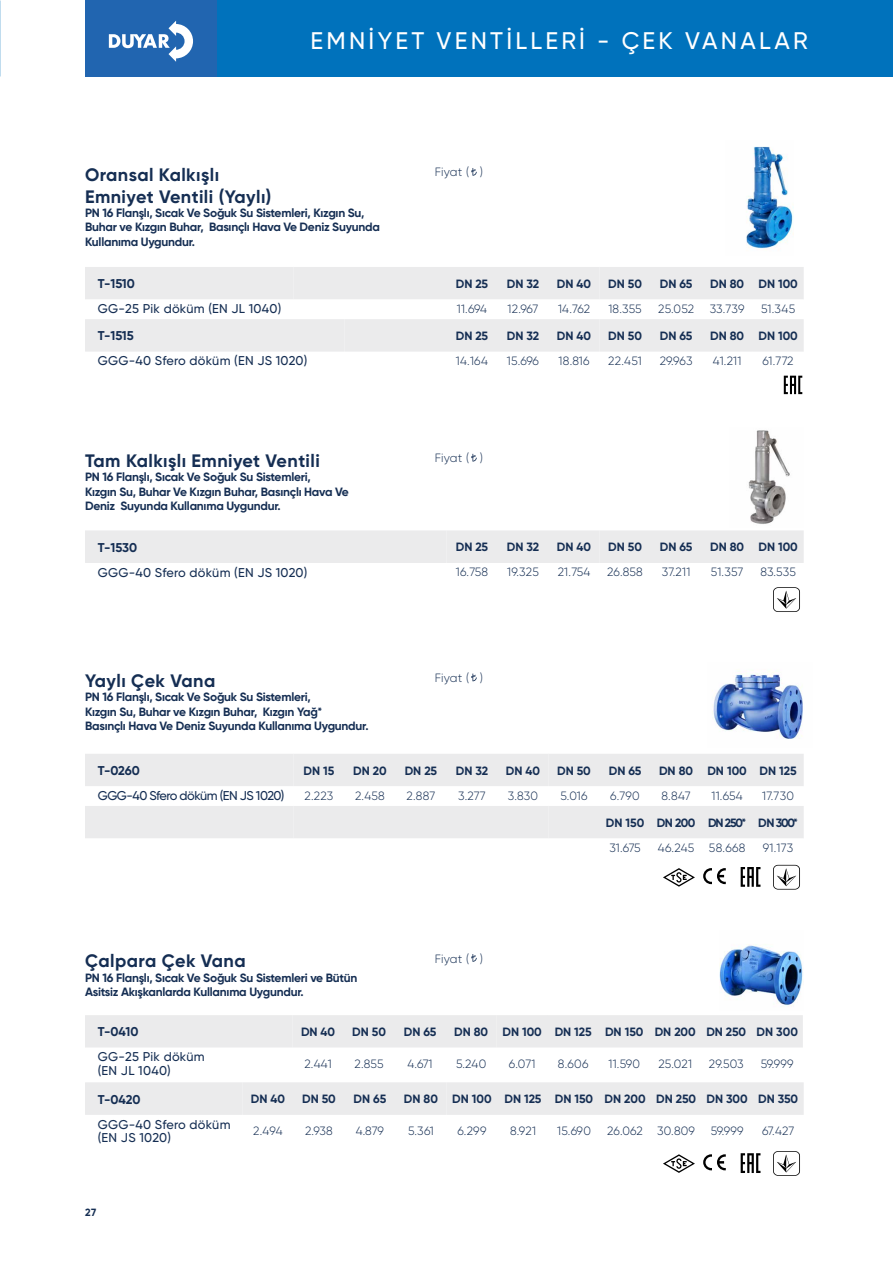
<style>
.page{position:relative;width:893px;height:1263px;background:#fff}
.page>*{position:absolute;margin:0;border:0;box-sizing:border-box;transform-origin:0 0}
.t1{font:500 24px "Gilroy";letter-spacing:.135em;color:#fff}
.t2{font:700 18px/21.6px "Gilroy";letter-spacing:.025em;color:#152e53}
.t3{font:500 12.75px/13.5px "Gilroy";letter-spacing:.02em;color:#152e53}
.t4{font:700 12.75px "Gilroy";color:#152e53}
.t5{font:500 12.75px "Gilroy";letter-spacing:-.04em;color:#152e53}
.t6{font:700 12px/14.4px "Gilroy";letter-spacing:-.02em;color:#152e53}
.t7{font:300 12px "Gilroy";letter-spacing:.02em;color:#152e53}
.t8{font:700 12px "Gilroy";color:#152e53}
.t9{font:700 12px "Gilroy";letter-spacing:-.045em;color:#152e53}
.t10{font:700 10.5px "Gilroy";color:#152e53}
</style>
<div class="page">
<img style="left:712px;top:670px;width:91px;height:69px">
<div style="left:202px;top:0;width:691px;height:77px;background:#0072bc"></div>
<div style="left:85px;top:0;width:132px;height:77px;background:#2165b0"></div>
<svg style="left:109px;top:21px;width:84px;height:41px"></svg>
<div style="left:85px;top:530px;width:719px;height:33px;background:#ebebec"></div>
<svg style="left:85px;top:267px;width:719px;height:85px"></svg>
<svg style="left:471px;top:168px;width:6px;height:8px"></svg>
<svg style="left:471px;top:454px;width:6px;height:8px"></svg>
<svg style="left:471px;top:674px;width:6px;height:7px"></svg>
<svg style="left:471px;top:954px;width:6px;height:8px"></svg>
<img style="left:746px;top:146px;width:47px;height:103px">
<img style="left:748px;top:430px;width:42px;height:94px">
<svg style="left:85px;top:754px;width:719px;height:84px"></svg>
<img style="left:719px;top:944px;width:84px;height:63px">
<svg style="left:784px;top:376px;width:18px;height:18px"></svg>
<svg style="left:85px;top:1015px;width:719px;height:161px"></svg>
<svg style="left:703px;top:868px;width:23px;height:16px"></svg>
<svg style="left:663px;top:868px;width:32px;height:19px"></svg>
<svg style="left:773px;top:865px;width:27px;height:24px"></svg>
<svg style="left:741px;top:867px;width:19px;height:20px"></svg>
<svg style="left:773px;top:587px;width:27px;height:25px"></svg>
<h1 class="t1" style="left:311px;top:26px;width:499px">EMNİYET VENTİLLERİ - ÇEK VANALAR</h1>
<h2 class="t2" style="left:85px;top:164px;width:188px">Oransal Kalkışlı<br>Emniyet Ventili (Yaylı)</h2>
<p class="t6" style="left:85px;top:206px;width:296px">PN 16 Flanşlı, Sıcak Ve Soğuk Su Sistemleri, Kızgın Su,<br>Buhar ve Kızgın Buhar, Basınçlı Hava Ve Deniz Suyunda<br>Kullanıma Uygundur.</p>
<p class="t7" style="left:435px;top:165px;width:50px">Fiyat ( )</p>
<p class="t4" style="left:98px;top:276px;width:39px">T-1510</p>
<p class="t6" style="left:456px;top:276px;width:34px">DN 25</p>
<p class="t6" style="left:507px;top:276px;width:34px">DN 32</p>
<p class="t6" style="left:557px;top:276px;width:36px">DN 40</p>
<p class="t6" style="left:608px;top:276px;width:35px">DN 50</p>
<p class="t6" style="left:660px;top:276px;width:34px">DN 65</p>
<p class="t6" style="left:710px;top:276px;width:89px">DN 80 DN 100</p>
<p class="t3" style="left:98px;top:302px;width:185px">GG-25 Pik döküm (EN JL 1040)</p>
<p class="t7" style="left:457px;top:301px;width:32px">11.694</p>
<p class="t7" style="left:508px;top:301px;width:32px">12.967</p>
<p class="t7" style="left:558px;top:301px;width:33px">14.762</p>
<p class="t7" style="left:608px;top:301px;width:35px">18.355</p>
<p class="t7" style="left:658px;top:301px;width:37px">25.052</p>
<p class="t7" style="left:710px;top:301px;width:36px">33.739</p>
<p class="t7" style="left:761px;top:301px;width:36px">51.345</p>
<p class="t4" style="left:98px;top:328px;width:38px">T-1515</p>
<p class="t6" style="left:456px;top:329px;width:34px">DN 25</p>
<p class="t6" style="left:507px;top:329px;width:34px">DN 32</p>
<p class="t6" style="left:557px;top:329px;width:36px">DN 40</p>
<p class="t6" style="left:608px;top:329px;width:35px">DN 50</p>
<p class="t6" style="left:660px;top:329px;width:34px">DN 65</p>
<p class="t6" style="left:710px;top:329px;width:89px">DN 80 DN 100</p>
<p class="t3" style="left:98px;top:354px;width:211px">GGG-40 Sfero döküm (EN JS 1020)</p>
<p class="t7" style="left:456px;top:354px;width:34px">14.164</p>
<p class="t7" style="left:507px;top:354px;width:34px">15.696</p>
<p class="t7" style="left:559px;top:354px;width:32px">18.816</p>
<p class="t7" style="left:608px;top:354px;width:35px">22.451</p>
<p class="t7" style="left:660px;top:354px;width:34px">29.963</p>
<p class="t7" style="left:713px;top:354px;width:30px">41.211</p>
<p class="t7" style="left:763px;top:354px;width:32px">61.772</p>
<h2 class="t2" style="left:85px;top:450px;width:236px">Tam Kalkışlı Emniyet Ventili</h2>
<p class="t6" style="left:85px;top:470px;width:265px">PN 16 Flanşlı, Sıcak Ve Soğuk Su Sistemleri,<br>Kızgın Su, Buhar Ve Kızgın Buhar, Basınçlı Hava Ve<br>Deniz Suyunda Kullanıma Uygundur.</p>
<p class="t7" style="left:435px;top:451px;width:50px">Fiyat ( )</p>
<p class="t4" style="left:98px;top:539px;width:41px">T-1530</p>
<p class="t6" style="left:456px;top:540px;width:34px">DN 25</p>
<p class="t6" style="left:507px;top:540px;width:34px">DN 32</p>
<p class="t6" style="left:557px;top:540px;width:36px">DN 40</p>
<p class="t6" style="left:608px;top:540px;width:35px">DN 50</p>
<p class="t6" style="left:660px;top:540px;width:34px">DN 65</p>
<p class="t6" style="left:710px;top:540px;width:89px">DN 80 DN 100</p>
<p class="t3" style="left:98px;top:565px;width:211px">GGG-40 Sfero döküm (EN JS 1020)</p>
<p class="t7" style="left:456px;top:565px;width:34px">16.758</p>
<p class="t7" style="left:507px;top:565px;width:33px">19.325</p>
<p class="t7" style="left:558px;top:565px;width:34px">21.754</p>
<p class="t7" style="left:607px;top:565px;width:37px">26.858</p>
<p class="t7" style="left:662px;top:565px;width:30px">37.211</p>
<p class="t7" style="left:711px;top:565px;width:34px">51.357</p>
<p class="t7" style="left:760px;top:565px;width:37px">83.535</p>
<h2 class="t2" style="left:85px;top:669px;width:132px">Yaylı Çek Vana</h2>
<p class="t6" style="left:85px;top:690px;width:285px">PN 16 Flanşlı, Sıcak Ve Soğuk Su Sistemleri,<br>Kızgın Su, Buhar ve Kızgın Buhar, Kızgın Yağ*<br>Basınçlı Hava Ve Deniz Suyunda Kullanıma Uygundur.</p>
<p class="t7" style="left:435px;top:670px;width:50px">Fiyat ( )</p>
<p class="t4" style="left:98px;top:762px;width:44px">T-0260</p>
<p class="t6" style="left:303px;top:763px;width:32px">DN 15</p>
<p class="t6" style="left:353px;top:763px;width:35px">DN 20</p>
<p class="t6" style="left:405px;top:763px;width:34px">DN 25</p>
<p class="t6" style="left:456px;top:763px;width:34px">DN 32</p>
<p class="t6" style="left:506px;top:763px;width:36px">DN 40</p>
<p class="t6" style="left:557px;top:763px;width:35px">DN 50</p>
<p class="t6" style="left:609px;top:763px;width:34px">DN 65</p>
<p class="t8" style="left:659px;top:763px;width:139px">DN 80 DN 100 DN 125</p>
<p class="t5" style="left:98px;top:788px;width:188px">GGG-40 Sfero döküm (EN JS 1020)</p>
<p class="t7" style="left:304px;top:788px;width:30px">2.223</p>
<p class="t7" style="left:355px;top:788px;width:31px">2.458</p>
<p class="t7" style="left:407px;top:788px;width:30px">2.887</p>
<p class="t7" style="left:458px;top:788px;width:29px">3.277</p>
<p class="t7" style="left:508px;top:788px;width:32px">3.830</p>
<p class="t7" style="left:560px;top:788px;width:29px">5.016</p>
<p class="t7" style="left:610px;top:788px;width:31px">6.790</p>
<p class="t7" style="left:661px;top:788px;width:31px">8.847</p>
<p class="t7" style="left:711px;top:788px;width:33px">11.654</p>
<p class="t7" style="left:762px;top:788px;width:33px">17.730</p>
<p class="t9" style="left:606px;top:815px;width:194px">DN 150 DN 200 DN 250* DN 300*</p>
<p class="t7" style="left:609px;top:840px;width:33px">31.675</p>
<p class="t7" style="left:658px;top:840px;width:89px">46.245 58.668</p>
<p class="t7" style="left:763px;top:840px;width:32px">91.173</p>
<h2 class="t2" style="left:85px;top:950px;width:162px">Çalpara Çek Vana</h2>
<p class="t6" style="left:85px;top:970px;width:274px">PN 16 Flanşlı, Sıcak Ve Soğuk Su Sistemleri ve Bütün<br>Asitsiz Akışkanlarda Kullanıma Uygundur.</p>
<p class="t7" style="left:435px;top:951px;width:50px">Fiyat ( )</p>
<p class="t4" style="left:98px;top:1024px;width:42px">T-0410</p>
<p class="t6" style="left:301px;top:1024px;width:36px">DN 40</p>
<p class="t6" style="left:352px;top:1024px;width:35px">DN 50</p>
<p class="t6" style="left:404px;top:1024px;width:34px">DN 65</p>
<p class="t8" style="left:454px;top:1024px;width:345px">DN 80 DN 100 DN 125 DN 150 DN 200 DN 250 DN 300</p>
<p class="t3" style="left:98px;top:1050px;width:108px">GG-25 Pik döküm (EN JL 1040)</p>
<p class="t7" style="left:304px;top:1056px;width:29px">2.441</p>
<p class="t7" style="left:355px;top:1056px;width:31px">2.855</p>
<p class="t7" style="left:408px;top:1056px;width:27px">4.671</p>
<p class="t7" style="left:456px;top:1056px;width:32px">5.240</p>
<p class="t7" style="left:509px;top:1056px;width:28px">6.071</p>
<p class="t7" style="left:558px;top:1056px;width:32px">8.606</p>
<p class="t7" style="left:608px;top:1056px;width:33px">11.590</p>
<p class="t7" style="left:658px;top:1056px;width:35px">25.021</p>
<p class="t7" style="left:709px;top:1056px;width:36px">29.503</p>
<p class="t7" style="left:761px;top:1056px;width:34px">59.999</p>
<p class="t4" style="left:98px;top:1091px;width:44px">T-0420</p>
<p class="t6" style="left:251px;top:1092px;width:36px">DN 40</p>
<p class="t6" style="left:302px;top:1092px;width:35px">DN 50</p>
<p class="t6" style="left:354px;top:1092px;width:34px">DN 65</p>
<p class="t8" style="left:404px;top:1091px;width:396px">DN 80 DN 100 DN 125 DN 150 DN 200 DN 250 DN 300 DN 350</p>
<p class="t3" style="left:98px;top:1117px;width:134px">GGG-40 Sfero döküm (EN JS 1020)</p>
<p class="t7" style="left:253px;top:1123px;width:31px">2.494</p>
<p class="t7" style="left:305px;top:1123px;width:29px">2.938</p>
<p class="t7" style="left:356px;top:1123px;width:30px">4.879</p>
<p class="t7" style="left:408px;top:1123px;width:27px">5.361</p>
<p class="t7" style="left:457px;top:1123px;width:30px">6.299</p>
<p class="t7" style="left:510px;top:1123px;width:28px">8.921</p>
<p class="t7" style="left:557px;top:1123px;width:35px">15.690</p>
<p class="t7" style="left:607px;top:1123px;width:89px">26.062 30.809</p>
<p class="t7" style="left:711px;top:1123px;width:34px">59.999</p>
<p class="t7" style="left:762px;top:1123px;width:34px">67.427</p>
<p class="t10" style="left:85px;top:1205px;width:13px">27</p>
</div>
